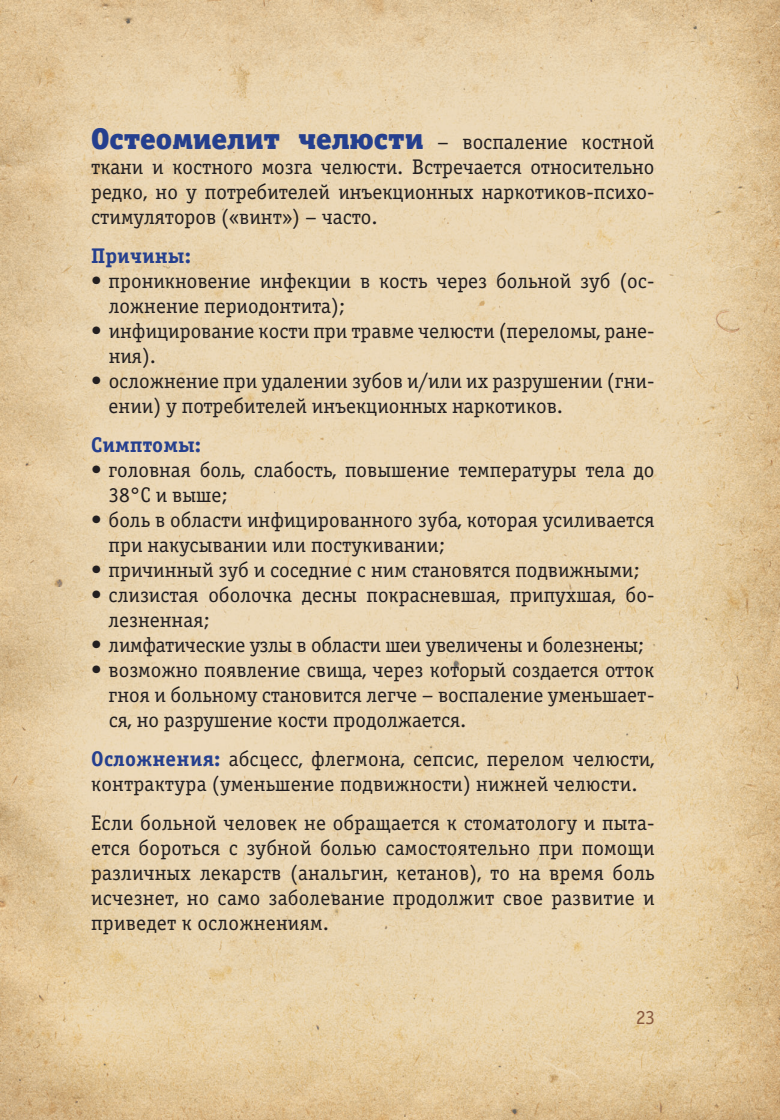
<style>
.page{position:relative;width:780px;height:1120px;background:#fff}
.page>*{position:absolute;margin:0;border:0;box-sizing:border-box;transform-origin:0 0}
.t1{font:30px "Officina Serif Black C";color:#253f8e}
.t2{font:21.25px/25px "Officina Serif Book C";color:#231f20}
.t3{font:21.25px "Officina Serif Bold C";color:#253f8e}
.t4{font:20px "Officina Serif Book C";color:#88593f}
.s1{font-family:"Officina Serif Book C";font-size:21.25px;color:#231f20}
.s2{font-family:"Officina Serif Bold C";color:#253f8e}
</style>
<div class="page">
<img style="left:0;top:0;width:780px;height:1120px">
<h1 class="t1" style="left:91px;top:119px;width:565px">Остеомиелит челюсти <span class="s1">– воспаление костной</span></h1>
<p class="t2" style="left:91px;top:154px;width:565px;text-align:justify">ткани и костного мозга челюсти. Встречается относительно редко, но у потребителей инъекционных наркотиков-психо&shy;стимуляторов («винт») – часто.</p>
<p class="t3" style="left:91px;top:244px;width:101px">Причины:</p>
<p class="t2" style="left:109px;top:269px;width:547px;text-indent:-18px">• проникновение инфекции в кость через больной зуб (ос&shy;ложнение периодонтита);</p>
<p class="t2" style="left:109px;top:319px;width:547px;text-indent:-18px">• инфицирование кости при травме челюсти (переломы, ране&shy;ния).</p>
<p class="t2" style="left:109px;top:369px;width:547px;text-indent:-17px">• осложнение при удалении зубов и/или их разрушении (гни&shy;ении) у потребителей инъекционных наркотиков.</p>
<p class="t3" style="left:91px;top:433px;width:111px">Симптомы:</p>
<p class="t2" style="left:109px;top:458px;width:547px;text-indent:-17px">• головная боль, слабость, повышение температуры тела до<br>38°С и выше;</p>
<p class="t2" style="left:109px;top:508px;width:547px;text-indent:-18px">• боль в области инфицированного зуба, которая усиливается при накусывании или постукивании;</p>
<p class="t2" style="left:91px;top:558px;width:550px">• причинный зуб и соседние с ним становятся подвижными;</p>
<p class="t2" style="left:109px;top:583px;width:547px;text-indent:-18px">• слизистая оболочка десны покрасневшая, припухшая, бо&shy;лезненная;</p>
<p class="t2" style="left:91px;top:633px;width:554px">• лимфатические узлы в области шеи увеличены и болезнены;</p>
<p class="t2" style="left:109px;top:658px;width:547px;text-align:justify;text-indent:-18px">• возможно появление свища, через который создается отток гноя и больному становится легче – воспаление уменьшает&shy;ся, но разрушение кости продолжается.</p>
<p class="t2" style="left:91px;top:747px;width:565px"><span class="s2">Осложнения:</span> абсцесс, флегмона, сепсис, перелом челюсти, контрактура (уменьшение подвижности) нижней челюсти.</p>
<p class="t2" style="left:91px;top:811px;width:565px;text-align:justify">Если больной человек не обращается к стоматологу и пыта&shy;ется бороться с зубной болью самостоятельно при помощи различных лекарств (анальгин, кетанов), то на время боль исчезнет, но само заболевание продолжит свое развитие и приведет к осложнениям.</p>
<p class="t4" style="left:635px;top:1006px;width:21px">23</p>
</div>
